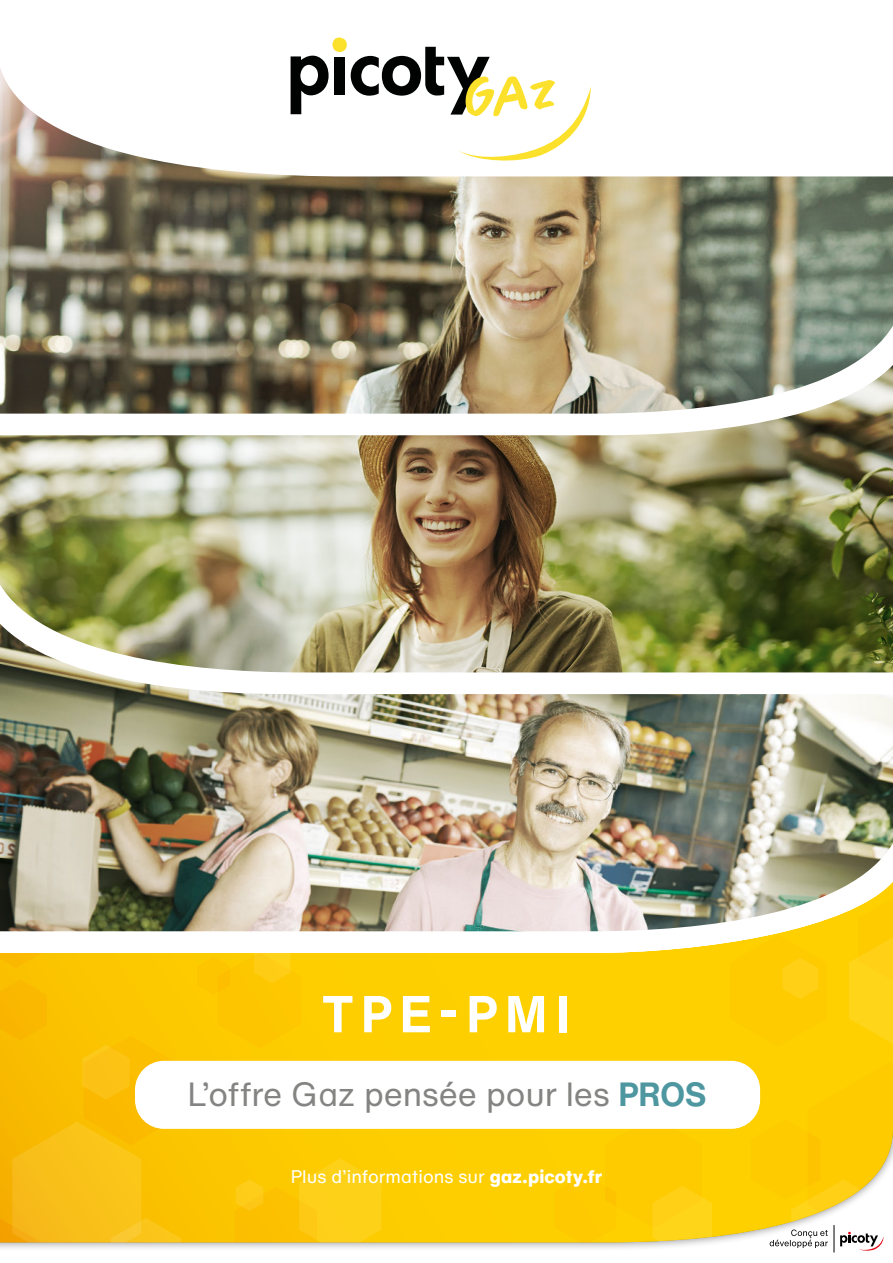
<style>
.page{position:relative;width:893px;height:1263px;background:#fff}
.page>*{position:absolute;margin:0;border:0;box-sizing:border-box;transform-origin:0 0}
.t1{font:700 51px "Helvetica Now Text";letter-spacing:.15em;color:#fff}
.t2{font:33px "Helvetica Now Text";letter-spacing:-.005em;color:#848483}
.t3{font:18px "Helvetica Now Text";color:#fff}
.s1{font-weight:700;color:#4e97a0}
.s2{font-weight:800}
</style>
<div class="page">
<img style="left:0;top:176px;width:893px;height:189px">
<img style="left:0;top:365px;width:893px;height:259px">
<img style="left:0;top:624px;width:893px;height:227px">
<svg style="left:0;top:37px;width:436px;height:139px"></svg>
<div style="left:332px;top:38px;width:15px;height:14px;background:#fce12c;border-radius:50%"></div>
<div style="left:334px;top:57px;width:11px;height:37px;background:#010202"></div>
<svg style="left:291px;top:56px;width:38px;height:58px"></svg>
<svg style="left:351px;top:47px;width:240px;height:117px"></svg>
<img style="left:0;top:851px;width:887px;height:30px">
<svg style="left:0;top:881px;width:893px;height:187px"></svg>
<svg style="left:849px;top:897px;width:44px;height:149px;background:#fed214"></svg>
<svg style="left:0;top:953px;width:381px;height:167px;background:#fbc501"></svg>
<svg style="left:717px;top:902px;width:109px;height:144px;background:#f9d233"></svg>
<svg style="left:0;top:1120px;width:751px;height:128px;background:#fac911"></svg>
<svg style="left:751px;top:1062px;width:142px;height:191px"></svg>
<div style="left:135px;top:1061px;width:625px;height:68px;background:#fff;border-radius:29px"></div>
<h1 class="t1" style="left:322px;top:986px;width:249px">TPE-PMI</h1>
<h2 class="t2" style="left:187px;top:1082px;width:521px">L’offre Gaz pensée pour les <span class="s1">PROS</span></h2>
<p class="t3" style="left:291px;top:1169px;width:313px">Plus d’informations sur <span class="s2">gaz.picoty.fr</span></p>
</div>
